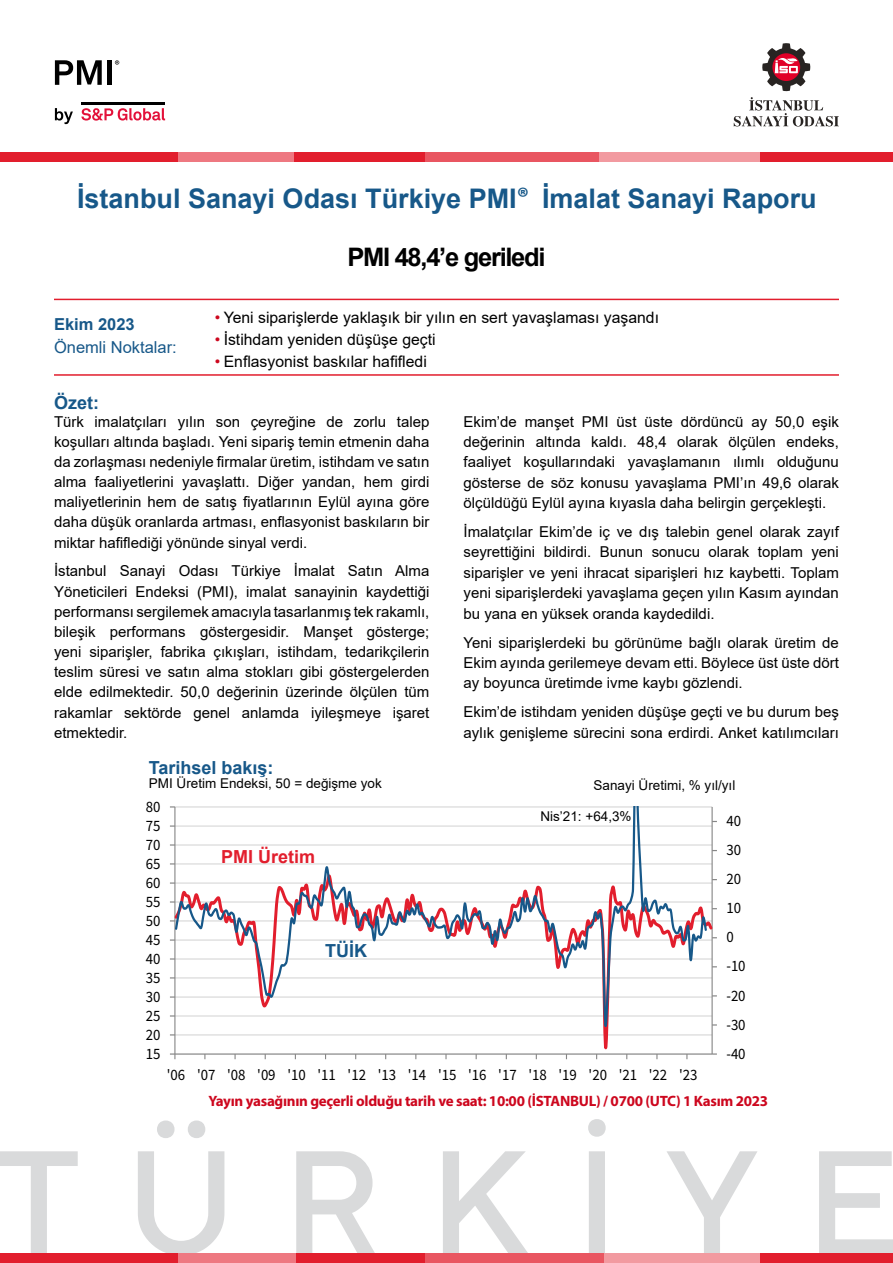
<style>
.page{position:relative;width:893px;height:1263px;background:#fff}
.page>*{position:absolute;margin:0;border:0;box-sizing:border-box;transform-origin:0 0}
.t1{font:700 27px "Arial";color:#175889}
.t2{font:700 25.5px "Arial";letter-spacing:-.05em;color:#000}
.t3{font:700 18px "Arial";color:#175889}
.t4{font:700 18px "Arial";color:#e21e2d}
.t5{font:16.5px "Arial";color:#175889}
.t6{font:700 16.5px "Arial";color:#175889}
.t7{font:15.9px "Source Sans Pro";letter-spacing:-.005em;color:#000;scale:.93 1}
.t8{font:15.75px "Arial";color:#000}
.t9{font:15px/20.4px "Arial";color:#000;text-align:justify}
.t10{font:700 15px "Myriad Pro";letter-spacing:-.02em;color:#cd071e}
.t11{font:13.5px "Arial";color:#000}
.s1{font-family:"Myriad Pro"}
.s2{color:#cd071e}
</style>
<div class="page">
<svg style="left:1px;top:1119px;width:892px;height:134px"></svg>
<svg style="left:55px;top:108px;width:18px;height:16px"></svg>
<svg style="left:81px;top:108px;width:84px;height:13px"></svg>
<hr style="left:81px;top:103px;width:84px;height:2px;background:#000">
<svg style="left:55px;top:60px;width:47px;height:25px"></svg>
<hr style="left:108px;top:60px;width:4px;height:25px;background:#000">
<svg style="left:115px;top:60px;width:4px;height:5px"></svg>
<div style="left:0;top:152px;width:179px;height:10px;background:#e21e2d"></div>
<div style="left:757px;top:152px;width:136px;height:10px;background:#e21e2d"></div>
<div style="left:179px;top:152px;width:130px;height:10px;background:#ee7881"></div>
<div style="left:425px;top:152px;width:174px;height:10px;background:#e95661"></div>
<div style="left:294px;top:152px;width:131px;height:10px;background:#e21e2d"></div>
<div style="left:599px;top:152px;width:161px;height:10px;background:#f29aa0"></div>
<svg style="left:0;top:1151px;width:1px;height:15px"></svg>
<div style="left:0;top:1253px;width:179px;height:10px;background:#e21e2d"></div>
<div style="left:757px;top:1253px;width:136px;height:10px;background:#e21e2d"></div>
<div style="left:179px;top:1253px;width:130px;height:10px;background:#ee7881"></div>
<div style="left:425px;top:1253px;width:181px;height:10px;background:#e95661"></div>
<div style="left:296px;top:1253px;width:129px;height:10px;background:#e21e2d"></div>
<div style="left:605px;top:1253px;width:155px;height:10px;background:#f29aa0"></div>
<svg style="left:734px;top:43px;width:105px;height:84px"></svg>
<hr style="left:175px;top:863px;width:537px;height:1px;background:#d9d9d9">
<hr style="left:175px;top:844px;width:537px;height:1px;background:#d9d9d9">
<hr style="left:175px;top:825px;width:537px;height:2px;background:#d9d9d9">
<hr style="left:175px;top:806px;width:537px;height:1px;background:#d9d9d9">
<hr style="left:711px;top:807px;width:2px;height:247px;background:#868686">
<hr style="left:174px;top:807px;width:1px;height:247px;background:#868686">
<svg style="left:170px;top:1053px;width:5px;height:6px"></svg>
<svg style="left:175px;top:875px;width:538px;height:180px"></svg>
<svg style="left:175px;top:807px;width:533px;height:228px"></svg>
<hr style="left:54px;top:299px;width:785px;height:1px;background:#e21e2d">
<hr style="left:54px;top:374px;width:785px;height:2px;background:#e21e2d">
<h1 class="t1" style="left:77px;top:179px;width:741px">İstanbul Sanayi Odası Türkiye PMI<span class="s1">®</span> İmalat Sanayi Raporu</h1>
<p class="t6" style="left:54px;top:312px;width:82px">Ekim 2023</p>
<p class="t5" style="left:54px;top:336px;width:124px">Önemli Noktalar:</p>
<p class="t3" style="left:54px;top:390px;width:46px">Özet:</p>
<h2 class="t2" style="left:347px;top:239px;width:200px">PMI 48,4’e geriledi</h2>
<p class="t8" style="left:215px;top:307px;width:446px"><span class="s2">•</span> Yeni siparişlerde yaklaşık bir yılın en sert yavaşlaması yaşandı</p>
<p class="t8" style="left:215px;top:329px;width:222px"><span class="s2">•</span> İstihdam yeniden düşüşe geçti</p>
<p class="t8" style="left:215px;top:350px;width:214px"><span class="s2">•</span> Enflasyonist baskılar hafifledi</p>
<p class="t9" style="left:54px;top:411px;width:377px">Türk imalatçıları yılın son çeyreğine de zorlu talep koşulları altında başladı. Yeni sipariş temin etmenin daha da zorlaşması nedeniyle firmalar üretim, istihdam ve satın alma faaliyetlerini yavaşlattı. Diğer yandan, hem girdi maliyetlerinin hem de satış fiyatlarının Eylül ayına göre daha düşük oranlarda artması, enflasyonist baskıların bir miktar hafiflediği yönünde sinyal verdi.</p>
<p class="t9" style="left:54px;top:561px;width:377px">İstanbul Sanayi Odası Türkiye İmalat Satın Alma Yöneticileri Endeksi (PMI), imalat sanayinin kaydettiği performansı sergilemek amacıyla tasarlanmış tek rakamlı, bileşik performans göstergesidir. Manşet gösterge; yeni siparişler, fabrika çıkışları, istihdam, tedarikçilerin teslim süresi ve satın alma stokları gibi göstergelerden elde edilmektedir. 50,0 değerinin üzerinde ölçülen tüm rakamlar sektörde genel anlamda iyileşmeye işaret etmektedir.</p>
<p class="t9" style="left:463px;top:411px;width:377px">Ekim’de manşet PMI üst üste dördüncü ay 50,0 eşik değerinin altında kaldı. 48,4 olarak ölçülen endeks, faaliyet koşullarındaki yavaşlamanın ılımlı olduğunu gösterse de söz konusu yavaşlama PMI’ın 49,6 olarak ölçüldüğü Eylül ayına kıyasla daha belirgin gerçekleşti.</p>
<p class="t9" style="left:463px;top:521px;width:377px">İmalatçılar Ekim’de iç ve dış talebin genel olarak zayıf seyrettiğini bildirdi. Bunun sonucu olarak toplam yeni siparişler ve yeni ihracat siparişleri hız kaybetti. Toplam yeni siparişlerdeki yavaşlama geçen yılın Kasım ayından bu yana en yüksek oranda kaydedildi.</p>
<p class="t9" style="left:463px;top:632px;width:377px">Yeni siparişlerdeki bu görünüme bağlı olarak üretim de Ekim ayında gerilemeye devam etti. Böylece üst üste dört ay boyunca üretimde ivme kaybı gözlendi.</p>
<p class="t9" style="left:463px;top:702px;width:377px">Ekim’de istihdam yeniden düşüşe geçti ve bu durum beş aylık genişleme sürecini sona erdirdi. Anket katılımcıları</p>
<p class="t3" style="left:149px;top:755px;width:126px">Tarihsel bakış:</p>
<p class="t11" style="left:149px;top:774px;width:234px">PMI Üretim Endeksi, 50 = değişme yok</p>
<p class="t11" style="left:594px;top:776px;width:143px">Sanayi Üretimi, % yıl/yıl</p>
<p class="t11" style="left:540px;top:807px;width:93px">Nis’21: +64,3%</p>
<p class="t7" style="left:146px;top:796px;width:17px">80</p>
<p class="t7" style="left:726px;top:811px;width:17px">40</p>
<p class="t7" style="left:146px;top:815px;width:17px">75</p>
<p class="t7" style="left:146px;top:834px;width:17px">70</p>
<p class="t7" style="left:146px;top:853px;width:17px">65</p>
<p class="t7" style="left:146px;top:872px;width:17px">60</p>
<p class="t7" style="left:146px;top:891px;width:17px">55</p>
<p class="t7" style="left:146px;top:910px;width:17px">50</p>
<p class="t7" style="left:146px;top:929px;width:17px">45</p>
<p class="t7" style="left:146px;top:948px;width:17px">40</p>
<p class="t7" style="left:146px;top:967px;width:17px">35</p>
<p class="t7" style="left:146px;top:986px;width:17px">30</p>
<p class="t7" style="left:146px;top:1005px;width:17px">25</p>
<p class="t7" style="left:146px;top:1024px;width:17px">20</p>
<p class="t7" style="left:146px;top:1043px;width:17px">15</p>
<p class="t4" style="left:221px;top:843px;width:96px">PMI Üretim</p>
<p class="t3" style="left:325px;top:938px;width:43px">TÜİK</p>
<p class="t7" style="left:167px;top:1065px;width:572px">'06 '07 '08 '09 '10 '11 '12 '13 '14 '15 '16 '17 '18 '19 '20 '21 '22 '23</p>
<p class="t7" style="left:726px;top:840px;width:17px">30</p>
<p class="t7" style="left:726px;top:869px;width:17px">20</p>
<p class="t7" style="left:726px;top:898px;width:17px">10</p>
<p class="t7" style="left:726px;top:927px;width:9px">0</p>
<p class="t7" style="left:726px;top:956px;width:22px">-10</p>
<p class="t7" style="left:726px;top:985px;width:22px">-20</p>
<p class="t7" style="left:726px;top:1014px;width:22px">-30</p>
<p class="t7" style="left:726px;top:1043px;width:22px">-40</p>
<p class="t10" style="left:208px;top:1091px;width:561px">Yayın yasağının geçerli olduğu tarih ve saat: 10:00 (İSTANBUL) / 0700 (UTC) 1 Kasım 2023</p>
</div>
